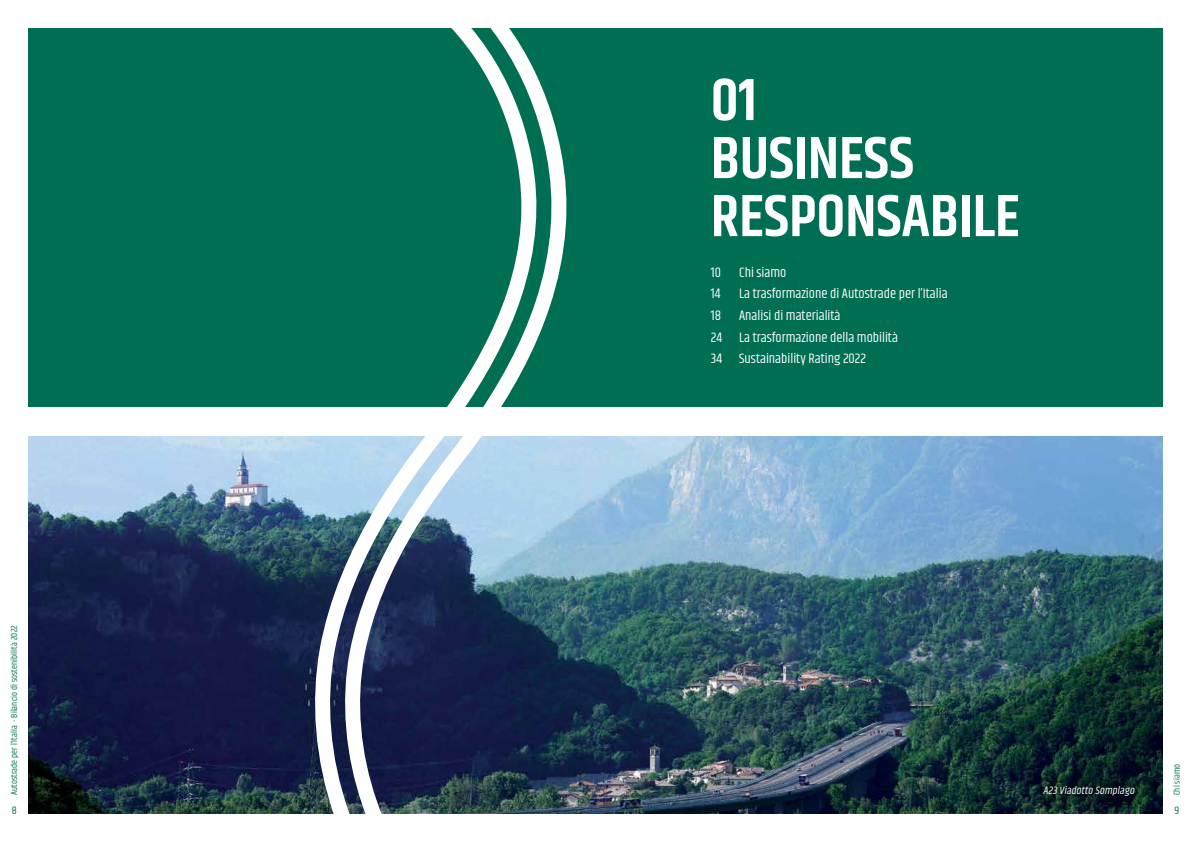
<style>
.page{position:relative;width:1191px;height:842px;background:#fff}
.page>*{position:absolute;margin:0;border:0;box-sizing:border-box;transform-origin:0 0}
.t1{font:600 60px/58px "Khand";color:#fff}
.t2{font:14px/21.7px "Khand";color:#fff}
.t3{font:italic 11px "Khand";color:#fff}
.t4{font:11px "Khand";color:#006e53}
.t5{font:9px "Khand";letter-spacing:.01em;color:#006e53}
</style>
<div class="page">
<div style="left:28px;top:28px;width:1134px;height:393px;background:#006e53"></div>
<img style="left:28px;top:436px;width:1134px;height:378px">
<div style="left:0;top:407px;width:1191px;height:28px;background:#fff"></div>
<img style="left:625px;top:436px;width:10px;height:378px">
<svg style="left:272px;top:28px;width:353px;height:786px"></svg>
<div style="left:1026px;top:768px;width:125px;height:45px;background:#000;opacity:.7"></div>
<p class="t5" style="left:9px;top:795px;width:172px;rotate:-90deg">Autostrade per l’Italia - Bilancio di sostenibilità 2022</p>
<h1 class="t1" style="left:711px;top:75px;width:310px">01<br>BUSINESS<br>RESPONSABILE</h1>
<p class="t2" style="left:711px;top:262px;width:12px">10</p>
<p class="t2" style="left:739px;top:262px;width:49px">Chi siamo</p>
<p class="t2" style="left:711px;top:284px;width:11px">14</p>
<p class="t2" style="left:739px;top:284px;width:210px">La trasformazione di Autostrade per l’Italia</p>
<p class="t2" style="left:711px;top:305px;width:12px">18</p>
<p class="t2" style="left:711px;top:305px;width:189px;text-indent:28px">Analisi di materialità<br>24 La trasformazione della mobilità<br>34 Sustainability Rating 2022</p>
<p class="t3" style="left:1043px;top:783px;width:95px">A23Viadotto Somplago</p>
<p class="t5" style="left:1171px;top:795px;width:33px;rotate:-90deg">Chi siamo</p>
<p class="t4" style="left:12px;top:803px;width:7px">8</p>
<p class="t4" style="left:1174px;top:803px;width:6px">9</p>
</div>
